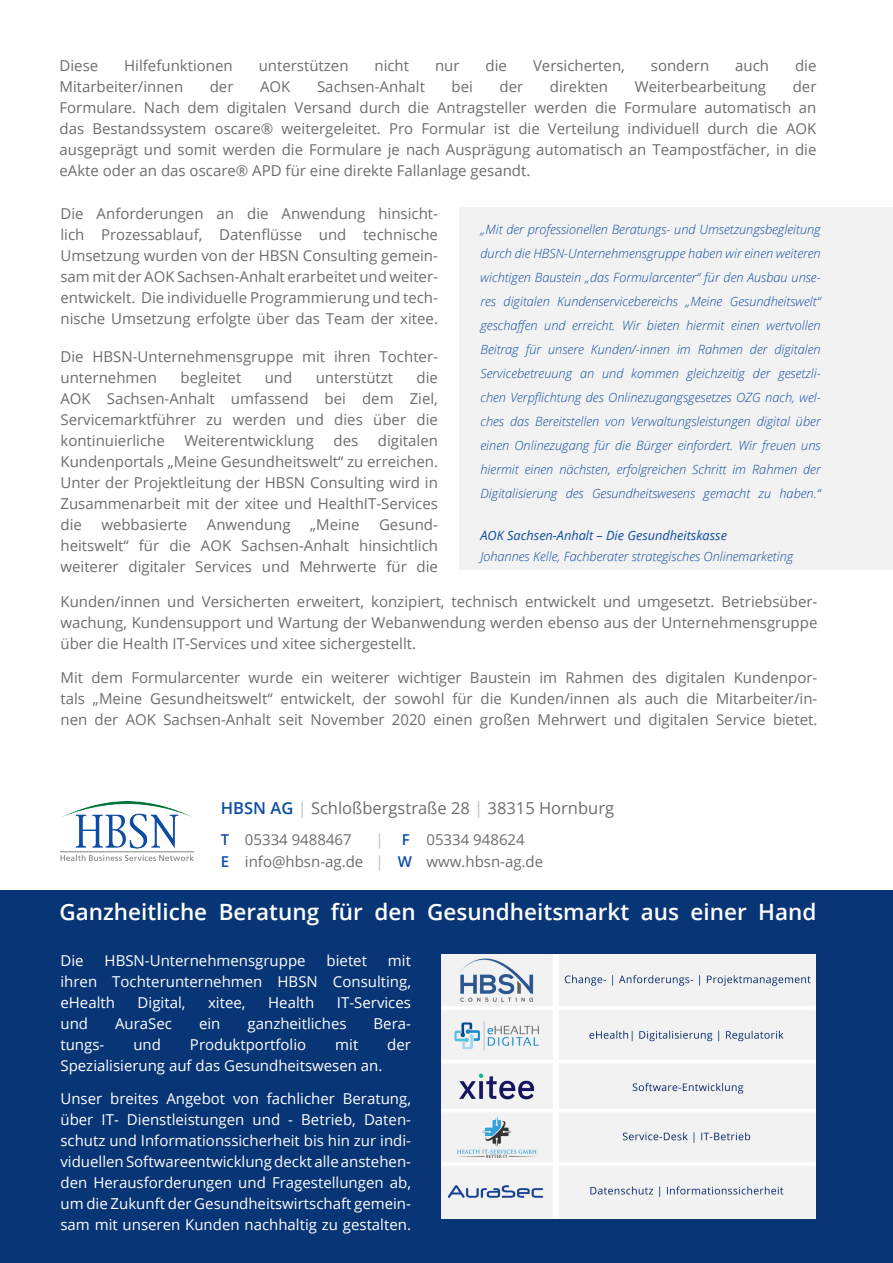
<style>
.page{position:relative;width:893px;height:1263px;background:#fff}
.page>*{position:absolute;margin:0;border:0;box-sizing:border-box;transform-origin:0 0}
.h3_Headline{font:600 22.5px "Open Sans";color:#fff}
.t1{font:16.5px "Open Sans";color:#6c6d70}
.t2{font:15px/21px "Open Sans";color:#6c6d70;text-align:justify}
.t3{font:15px/21px "Open Sans";color:#fff;text-align:justify}
.h4_Headline{font:italic 300 12.75px/24px "Open Sans";color:#0d4da1;text-align:justify}
.s1{font-weight:400}
.s2{font-weight:600;color:#0d4da1}
.s3{color:#bcbdc0}
</style>
<div class="page">
<div style="left:0;top:891px;width:893px;height:372px;background:#083575"></div>
<img style="left:442px;top:954px;width:373px;height:264px">
<div style="left:459px;top:207px;width:434px;height:363px;background:#f2f2f2"></div>
<img style="left:60px;top:801px;width:134px;height:60px">
<p class="t2" style="left:60px;top:55px;width:40px">Diese</p>
<p class="t2" style="left:124px;top:55px;width:110px">Hilfefunktionen</p>
<p class="t2" style="left:259px;top:55px;width:91px">unterstützen</p>
<p class="t2" style="left:374px;top:55px;width:36px">nicht</p>
<p class="t2" style="left:435px;top:55px;width:26px">nur</p>
<p class="t2" style="left:486px;top:55px;width:23px">die</p>
<p class="t2" style="left:533px;top:55px;width:93px">Versicherten,</p>
<p class="t2" style="left:651px;top:55px;width:60px">sondern</p>
<p class="t2" style="left:735px;top:55px;width:35px">auch</p>
<p class="t2" style="left:795px;top:55px;width:23px">die</p>
<p class="t2" style="left:60px;top:76px;width:125px">Mitarbeiter/innen</p>
<p class="t2" style="left:210px;top:76px;width:25px">der</p>
<p class="t2" style="left:260px;top:76px;width:32px">AOK</p>
<p class="t2" style="left:317px;top:76px;width:109px">Sachsen-Anhalt</p>
<p class="t2" style="left:452px;top:76px;width:23px">bei</p>
<p class="t2" style="left:500px;top:76px;width:25px">der</p>
<p class="t2" style="left:550px;top:76px;width:60px">direkten</p>
<p class="t2" style="left:635px;top:76px;width:133px">Weiterbearbeitung</p>
<p class="t2" style="left:60px;top:76px;width:758px;text-indent:733px">der Formulare. Nach dem digitalen Versand durch die Antragsteller werden die Formulare automatisch an das Bestandssystem oscare® weitergeleitet. Pro Formular ist die Verteilung individuell durch die AOK ausgeprägt und somit werden die Formulare je nach Ausprägung automatisch an Teampostfächer, in die eAkte oder an das oscare® APD für eine direkte Fallanlage gesandt.</p>
<p class="t2" style="left:60px;top:202px;width:379px">Die Anforderungen an die Anwendung hinsicht&shy;lich Prozessablauf, Datenflüsse und technische Umsetzung wurden von der HBSN Consulting gemein&shy;sam mit der AOK Sachsen-Anhalt erarbeitet und weiter&shy;entwickelt. Die individuelle Programmierung und tech&shy;nische Umsetzung erfolgte über das Team der xitee.</p>
<p class="t2" style="left:60px;top:345px;width:379px">Die HBSN-Unternehmensgruppe mit ihren Tochter&shy;unternehmen</p>
<p class="h4_Headline" style="left:480px;top:217px;width:342px">„Mit der professionellen Beratungs- und Umsetzungsbegleitung durch die HBSN-Unternehmensgruppe haben wir einen weiteren wichtigen Baustein „das Formularcenter“ für den Ausbau unse&shy;res digitalen Kundenservicebereichs „Meine Gesundheitswelt“ geschaffen und erreicht. Wir bieten hiermit einen wertvollen Beitrag für unsere Kunden/-innen im Rahmen der digitalen Servicebetreuung an und kommen gleichzeitig der gesetzli&shy;chen Verpflichtung des Onlinezugangsgesetzes OZG nach, wel&shy;ches das Bereitstellen von Verwaltungsleistungen digital über einen Onlinezugang für die Bürger einfordert. Wir freuen uns hiermit einen nächsten, erfolgreichen Schritt im Rahmen der Digitalisierung des Gesundheitswesens gemacht zu haben.“</p>
<p class="h4_Headline" style="left:480px;top:525px;width:314px;line-height:21px"><span class="s1">AOK Sachsen-Anhalt – Die Gesundheitskasse<br></span>Johannes Kelle, Fachberater strategisches Onlinemarketing</p>
<p class="t2" style="left:60px;top:366px;width:379px;text-indent:356px">die AOK Sachsen-Anhalt umfassend bei dem Ziel, Servicemarktführer zu werden und dies über die kontinuierliche</p>
<p class="t2" style="left:180px;top:366px;width:62px">begleitet</p>
<p class="t2" style="left:265px;top:366px;width:29px">und</p>
<p class="t2" style="left:316px;top:366px;width:79px">unterstützt</p>
<p class="t2" style="left:60px;top:429px;width:379px;text-indent:317px">digitalen Kundenportals „Meine Gesundheitswelt“ zu erreichen.<br>Unter der Projektleitung der HBSN Consulting wird in Zusammenarbeit mit der xitee und HealthIT-Services die</p>
<p class="t2" style="left:184px;top:429px;width:131px">Weiterentwicklung</p>
<p class="t2" style="left:334px;top:429px;width:26px">des</p>
<p class="t2" style="left:60px;top:513px;width:379px;text-indent:319px">Gesund&shy;heitswelt“ für die AOK Sachsen-Anhalt hinsichtlich weiterer digitaler Services und Mehrwerte für die</p>
<p class="t2" style="left:60px;top:590px;width:758px">Kunden/innen und Versicherten erweitert, konzipiert, technisch entwickelt und umgesetzt. Betriebsüber&shy;wachung, Kundensupport und Wartung der Webanwendung werden ebenso aus der Unternehmensgruppe über die Health IT-Services und xitee sichergestellt.</p>
<p class="t2" style="left:60px;top:666px;width:758px">Mit dem Formularcenter wurde ein weiterer wichtiger Baustein im Rahmen des digitalen Kundenpor&shy;tals „Meine Gesundheitswelt“ entwickelt, der sowohl für die Kunden/innen als auch die Mitarbeiter/in&shy;nen der AOK Sachsen-Anhalt seit November 2020 einen großen Mehrwert und digitalen Service bietet.</p>
<p class="t2" style="left:101px;top:513px;width:88px">webbasierte</p>
<p class="t2" style="left:207px;top:513px;width:85px">Anwendung</p>
<p class="t2" style="left:310px;top:513px;width:51px">„Meine</p>
<p class="t1" style="left:221px;top:796px;width:395px"><span class="s2">HBSN AG</span> <span class="s3">|</span> Schloßbergstraße 28 <span class="s3">|</span> 38315 Hornburg</p>
<p class="t2" style="left:221px;top:828px;width:132px"><span class="s2">T</span> 05334 9488467</p>
<p class="t2" style="left:375px;top:828px;width:151px"><span class="s3">|</span> <span class="s2">F</span> 05334 948624</p>
<p class="t2" style="left:221px;top:850px;width:324px"><span class="s2">E</span> info@hbsn-ag.de <span class="s3">|</span> <span class="s2">W</span> www.hbsn-ag.de</p>
<p class="h3_Headline" style="left:60px;top:896px;width:758px">Ganzheitliche Beratung für den Gesundheitsmarkt aus einer Hand</p>
<p class="t3" style="left:60px;top:949px;width:25px">Die</p>
<p class="t3" style="left:105px;top:949px;width:203px">HBSN-Unternehmensgruppe</p>
<p class="t3" style="left:327px;top:949px;width:42px">bietet</p>
<p class="t3" style="left:60px;top:949px;width:352px;text-indent:327px">mit ihren Tochterunternehmen HBSN Consulting, eHealth</p>
<p class="t3" style="left:138px;top:991px;width:49px">Digital,</p>
<p class="t3" style="left:208px;top:991px;width:39px">xitee,</p>
<p class="t3" style="left:268px;top:991px;width:48px">Health</p>
<p class="t3" style="left:337px;top:991px;width:76px">IT-Services</p>
<p class="t3" style="left:60px;top:1012px;width:29px">und</p>
<p class="t3" style="left:115px;top:1012px;width:58px">AuraSec</p>
<p class="t3" style="left:199px;top:1012px;width:23px">ein</p>
<p class="t3" style="left:248px;top:1012px;width:101px">ganzheitliches</p>
<p class="t3" style="left:374px;top:1012px;width:39px">Bera-</p>
<p class="t3" style="left:60px;top:1033px;width:45px">tungs-</p>
<p class="t3" style="left:133px;top:1033px;width:29px">und</p>
<p class="t3" style="left:190px;top:1033px;width:118px">Produktportfolio</p>
<p class="t3" style="left:335px;top:1033px;width:25px">mit</p>
<p class="t3" style="left:387px;top:1033px;width:25px">der</p>
<p class="t3" style="left:60px;top:1054px;width:324px">Spezialisierung auf das Gesundheitswesen an.</p>
<p class="t3" style="left:60px;top:1088px;width:352px">Unser breites Angebot von fachlicher Beratung, über IT- Dienstleistungen und - Betrieb, Daten&shy;schutz und Informationssicherheit bis hin zur indi&shy;viduellen Softwareentwicklung deckt alle anstehen&shy;den Herausforderungen und Fragestellungen ab, um die Zukunft der Gesundheitswirtschaft gemein&shy;sam mit unseren Kunden nachhaltig zu gestalten.</p>
</div>
